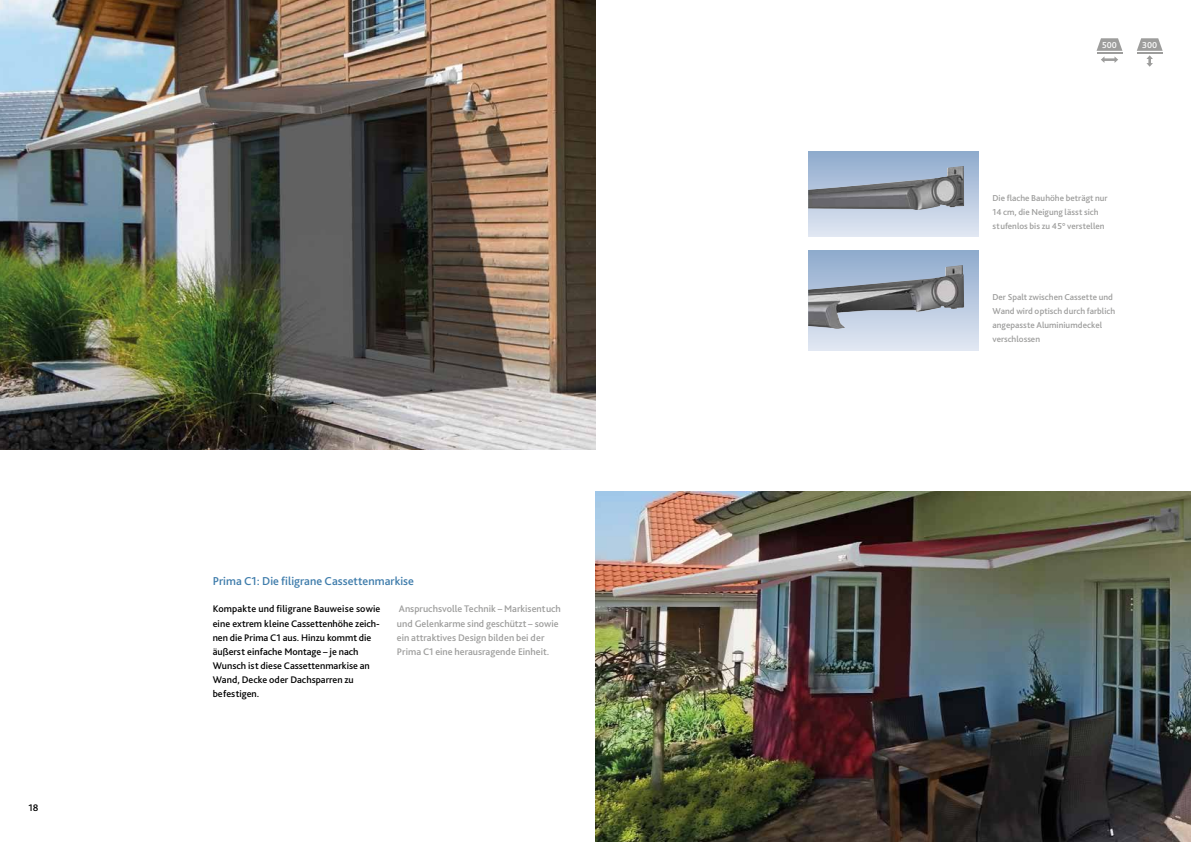
<style>
.page{position:relative;width:1191px;height:842px;background:#fff}
.page>*{position:absolute;margin:0;border:0;box-sizing:border-box;transform-origin:0 0}
.t1{font:500 12px "Bliss Pro";letter-spacing:.005em;color:#3e7cab}
.t2{font:500 10px/14.2px "Bliss Pro";color:#000}
.t3{font:500 10px/14.2px "Bliss Pro";color:#9d9d9c}
.t4{font:500 9px/14.2px "Bliss Pro";color:#9d9d9c}
.t5{font:500 9px "Bliss Pro";color:#fff}
</style>
<div class="page">
<img style="left:0;top:0;width:595px;height:449px">
<img style="left:595px;top:492px;width:596px;height:350px">
<div style="left:808px;top:251px;width:170px;height:99px;background:linear-gradient(to bottom,#8faacd,#e1e7f3)"></div>
<img style="left:808px;top:265px;width:156px;height:65px">
<div style="left:808px;top:152px;width:170px;height:85px;background:linear-gradient(to bottom,#8faacd,#e1e7f3)"></div>
<img style="left:808px;top:166px;width:156px;height:44px">
<svg style="left:1096px;top:38px;width:26px;height:25px"></svg>
<svg style="left:1137px;top:38px;width:25px;height:29px"></svg>
<p class="t2" style="left:28px;top:800px;width:11px">18</p>
<p class="t1" style="left:213px;top:574px;width:203px">Prima C1: Die filigrane Cassettenmarkise</p>
<p class="t2" style="left:213px;top:602px;width:169px">Kompakte und filigrane Bauweise sowie eine extrem kleine Cassettenhöhe zeich&shy;nen die Prima C1 aus. Hinzu kommt die äußerst einfache Montage – je nach Wunsch ist diese Cassettenmarkise an Wand, Decke oder Dachsparren zu befestigen.</p>
<p class="t3" style="left:397px;top:602px;width:165px">Anspruchsvolle Technik – Markisentuch und Gelenkarme sind geschützt – sowie ein attraktives Design bilden bei der Prima C1 eine herausragende Einheit.</p>
<p class="t5" style="left:1102px;top:39px;width:16px">500</p>
<p class="t5" style="left:1142px;top:39px;width:17px">300</p>
<p class="t4" style="left:992px;top:190px;width:117px">Die flache Bauhöhe beträgt nur<br>14 cm, die Neigung lässt sich stufenlos bis zu 45° verstellen</p>
<p class="t4" style="left:992px;top:289px;width:124px">Der Spalt zwischen Cassette und<br>Wand wird optisch durch farblich angepasste Aluminiumdeckel verschlossen</p>
</div>
